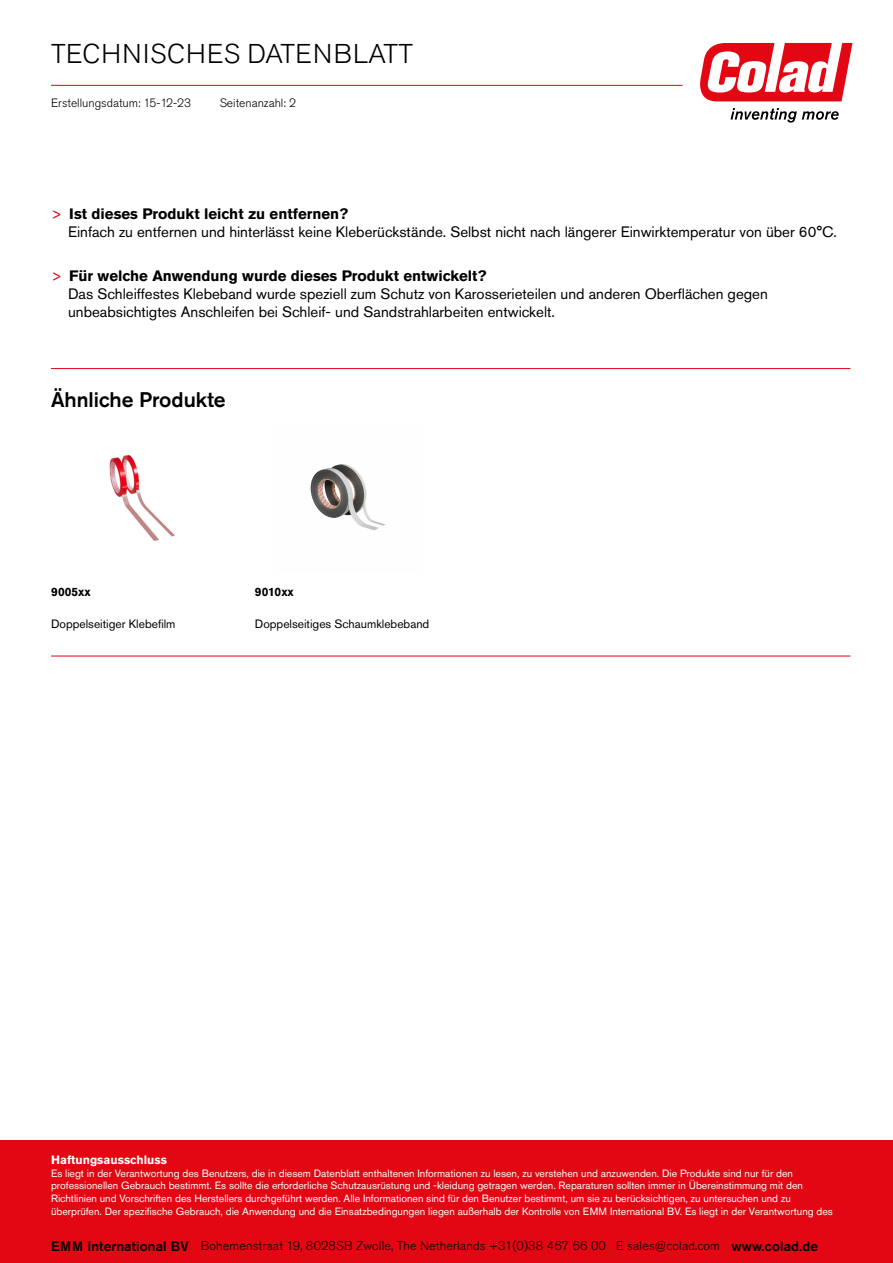
<style>
.page{position:relative;width:893px;height:1263px;background:#fff}
.page>*{position:absolute;margin:0;border:0;box-sizing:border-box;transform-origin:0 0}
.t1{font:300 27px "Akzidenz Grotesk Pro";letter-spacing:.03em;color:#000}
.t2{font:500 21px "Akzidenz Grotesk Pro";color:#000}
.t3{font:15px/18px "Akzidenz Grotesk Pro";color:#000}
.t4{font:300 12.6px "Akzidenz Grotesk Pro";letter-spacing:.01em;color:#000}
.t5{font:12px "Akzidenz Grotesk Pro";color:#000}
.t6{font:300 12px "Akzidenz Grotesk Pro";color:#000}
.t7{font:700 12px "Akzidenz Grotesk Pro";color:#fff}
.t8{font:700 12px "Akzidenz Grotesk Pro";color:#000}
.t9{font:10.5px/12.9px "Akzidenz Grotesk Pro";color:#fff}
.s1{color:#e30613}
.s2{font-weight:700}
.s3{font-weight:500;font-size:13.65px}
</style>
<div class="page">
<svg style="left:700px;top:43px;width:152px;height:58px"></svg>
<svg style="left:731px;top:108px;width:108px;height:15px"></svg>
<hr style="left:51px;top:85px;width:631px;height:1px;background:#e30613">
<hr style="left:51px;top:368px;width:799px;height:1px;background:#e30613">
<img style="left:109px;top:455px;width:66px;height:86px">
<img style="left:310px;top:464px;width:76px;height:67px">
<hr style="left:51px;top:656px;width:799px;height:1px;background:#e30613">
<div style="left:0;top:1141px;width:893px;height:122px;background:#e30613"></div>
<h1 class="t1" style="left:51px;top:36px;width:363px">TECHNISCHES DATENBLATT</h1>
<p class="t6" style="left:51px;top:95px;width:142px">Erstellungsdatum: 15-12-23</p>
<p class="t6" style="left:220px;top:95px;width:78px">Seitenanzahl: 2</p>
<h3 class="t3" style="left:68px;top:205px;width:770px;text-indent:-17px"><span class="s1">&gt;</span> <span class="s2">Ist dieses Produkt leicht zu entfernen?<br></span>Einfach zu entfernen und hinterlässt keine Kleberückstände. Selbst nicht nach längerer Einwirktemperatur von über 60°C.</h3>
<p class="t3" style="left:68px;top:267px;width:701px;text-indent:-17px"><span class="s1">&gt;</span> <span class="s2">Für welche Anwendung wurde dieses Produkt entwickelt?<br></span>Das Schleiffestes Klebeband wurde speziell zum Schutz von Karosserieteilen und anderen Oberflächen gegen unbeabsichtigtes Anschleifen bei Schleif- und Sandstrahlarbeiten entwickelt.</p>
<h2 class="t2" style="left:51px;top:386px;width:176px">Ähnliche Produkte</h2>
<p class="t8" style="left:51px;top:584px;width:41px">9005xx</p>
<p class="t8" style="left:255px;top:584px;width:40px">9010xx</p>
<p class="t5" style="left:51px;top:616px;width:126px">Doppelseitiger Klebefilm</p>
<p class="t5" style="left:255px;top:616px;width:176px">Doppelseitiges Schaumklebeband</p>
<p class="t7" style="left:51px;top:1152px;width:117px">Haftungsausschluss</p>
<p class="t9" style="left:51px;top:1166px;width:783px">Es liegt in der Verantwortung des Benutzers, die in diesem Datenblatt enthaltenen Informationen zu lesen, zu verstehen und anzuwenden. Die Produkte sind nur für den professionellen Gebrauch bestimmt. Es sollte die erforderliche Schutzausrüstung und -kleidung getragen werden. Reparaturen sollten immer in Übereinstimmung mit den Richtlinien und Vorschriften des Herstellers durchgeführt werden. Alle Informationen sind für den Benutzer bestimmt, um sie zu berücksichtigen, zu untersuchen und zu überprüfen. Der spezifische Gebrauch, die Anwendung und die Einsatzbedingungen liegen außerhalb der Kontrolle von EMM International BV. Es liegt in der Verantwortung des</p>
<p class="t4" style="left:51px;top:1238px;width:769px"><span class="s3">EMM International BV</span> Bohemenstraat 19, 8028SB Zwolle, The Netherlands +31(0)38 467 66 00 E sales@colad.com <span class="s3">www.colad.de</span></p>
</div>
